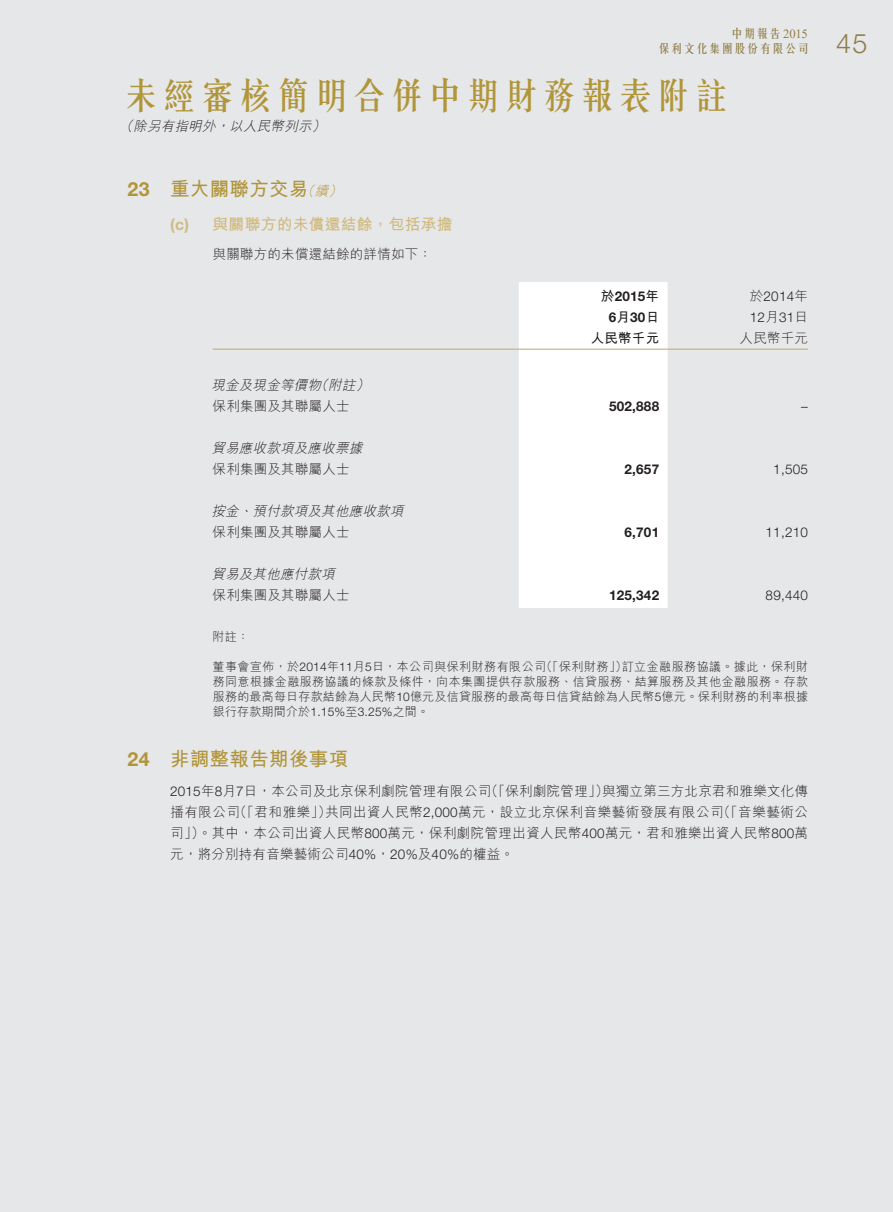
<style>
.page{position:relative;width:893px;height:1212px;background:#e6e7e9}
.page>*{position:absolute;margin:0;border:0;box-sizing:border-box;transform-origin:0 0}
.t1{font:500 36px "C Song 3 HK";letter-spacing:.055em;color:#b19539}
.t2{font:300 27px "Helvetica Neue LT Std";color:#8f7e48}
.t3{font:700 19.5px "M Hei HK";letter-spacing:.015em;color:#b19539}
.t4{font:700 15.75px "M Hei HK";letter-spacing:.015em;color:#d0ba7e}
.t5{font:300 13.5px/21px "M Hei HK";letter-spacing:.015em;color:#231f20}
.t6{font:italic 300 13.5px/21px "M Hei HK";color:#231f20}
.t7{font:700 13.5px "Helvetica Neue LT Std";letter-spacing:.015em;color:#231f20}
.t8{font:300 13.5px "Helvetica Neue LT Std";letter-spacing:.015em;color:#231f20}
.t9{font:700 13.5px "M Hei HK";letter-spacing:.015em;color:#231f20}
.t10{font:300 12px/15px "M Hei HK";letter-spacing:.02em;color:#231f20;text-align:justify}
.t11{font:500 12px "C Song 3 HK";letter-spacing:.055em;color:#8f7e48}
.s1{font-family:"Aparajita";font-weight:400;font-size:15.75px}
.s2{font-family:"Helvetica Neue LT Std"}
.s3{font-weight:300;font-style:italic;font-size:13.5px}
.s4{font-style:normal}
.s5{font-style:italic}
.s6{font-family:"M Hei HK"}
</style>
<div class="page">
<div style="left:519px;top:282px;width:149px;height:326px;background:#fff"></div>
<hr style="left:213px;top:349px;width:306px;height:1px;background:#c1a75d">
<hr style="left:519px;top:349px;width:149px;height:1px;background:#c1a75d">
<hr style="left:668px;top:349px;width:140px;height:1px;background:#c1a75d">
<p class="t11" style="left:731px;top:25px;width:78px">中期報告<span class="s1">2015</span></p>
<p class="t11" style="left:658px;top:39px;width:153px">保利文化集團股份有限公司</p>
<p class="t2" style="left:836px;top:27px;width:33px">45</p>
<h1 class="t1" style="left:123px;top:67px;width:608px">未經審核簡明合併中期財務報表附註</h1>
<p class="t6" style="left:120px;top:115px;width:211px">（除另有指明外，以人民幣列示）</p>
<p class="t3" style="left:128px;top:175px;width:220px"><span class="s2">23</span> 重大關聯方交易<span class="s3">（續）</span></p>
<p class="t4" style="left:170px;top:213px;width:284px"><span class="s2">(c)</span> 與關聯方的未償還結餘，包括承擔</p>
<p class="t5" style="left:213px;top:243px;width:221px">與關聯方的未償還結餘的詳情如下：</p>
<p class="t6" style="left:211px;top:374px;width:163px">現金及現金等價物（附註）<span class="s4">保利集團及其聯屬人士</span></p>
<p class="t6" style="left:211px;top:437px;width:156px">貿易應收款項及應收票據<span class="s4">保利集團及其聯屬人士</span></p>
<p class="t6" style="left:211px;top:500px;width:198px">按金、預付款項及其他應收款項<span class="s4">保利集團及其聯屬人士</span></p>
<p class="t5" style="left:211px;top:563px;width:140px"><span class="s5">貿易及其他應付款項</span>保利集團及其聯屬人士</p>
<p class="t7" style="left:601px;top:288px;width:60px"><span class="s6">於</span>2015<span class="s6">年</span></p>
<p class="t8" style="left:750px;top:288px;width:60px"><span class="s6">於</span>2014<span class="s6">年</span></p>
<p class="t7" style="left:609px;top:309px;width:52px">6<span class="s6">月</span>30<span class="s6">日</span></p>
<p class="t8" style="left:750px;top:309px;width:60px">12<span class="s6">月</span>31<span class="s6">日</span></p>
<p class="t9" style="left:591px;top:328px;width:70px">人民幣千元</p>
<p class="t5" style="left:740px;top:327px;width:70px">人民幣千元</p>
<p class="t7" style="left:609px;top:398px;width:52px">502,888</p>
<p class="t8" style="left:801px;top:398px;width:8px">–</p>
<p class="t7" style="left:624px;top:461px;width:36px">2,657</p>
<p class="t8" style="left:773px;top:461px;width:36px">1,505</p>
<p class="t7" style="left:624px;top:524px;width:36px">6,701</p>
<p class="t8" style="left:766px;top:524px;width:44px">11,210</p>
<p class="t7" style="left:609px;top:587px;width:52px">125,342</p>
<p class="t8" style="left:766px;top:587px;width:44px">89,440</p>
<p class="t10" style="left:213px;top:628px;width:38px">附註：</p>
<p class="t10" style="left:213px;top:658px;width:597px">董事會宣佈，於<span class="s2">2014</span>年<span class="s2">11</span>月<span class="s2">5</span>日，本公司與保利財務有限公司（「保利財務」）訂立金融服務協議。據此，保利財務同意根據金融服務協議的條款及條件，向本集團提供存款服務、信貸服務、結算服務及其他金融服務。存款服務的最高每日存款結餘為人民幣<span class="s2">10</span>億元及信貸服務的最高每日信貸結餘為人民幣<span class="s2">5</span>億元。保利財務的利率根據銀行存款期間介於<span class="s2">1.15%</span>至<span class="s2">3.25%</span>之間。</p>
<p class="t3" style="left:128px;top:745px;width:222px"><span class="s2">24</span> 非調整報告期後事項</p>
<p class="t5" style="left:170px;top:779px;width:640px;text-align:justify"><span class="s2">2015</span>年<span class="s2">8</span>月<span class="s2">7</span>日，本公司及北京保利劇院管理有限公司（「保利劇院管理」）與獨立第三方北京君和雅樂文化傳播有限公司（「君和雅樂」）共同出資人民幣<span class="s2">2,000</span>萬元，設立北京保利音樂藝術發展有限公司（「音樂藝術公司」）。其中，本公司出資人民幣<span class="s2">800</span>萬元，保利劇院管理出資人民幣<span class="s2">400</span>萬元，君和雅樂出資人民幣<span class="s2">800</span>萬元，將分別持有音樂藝術公司<span class="s2">40%</span>，<span class="s2">20%</span>及<span class="s2">40%</span>的權益。</p>
</div>
